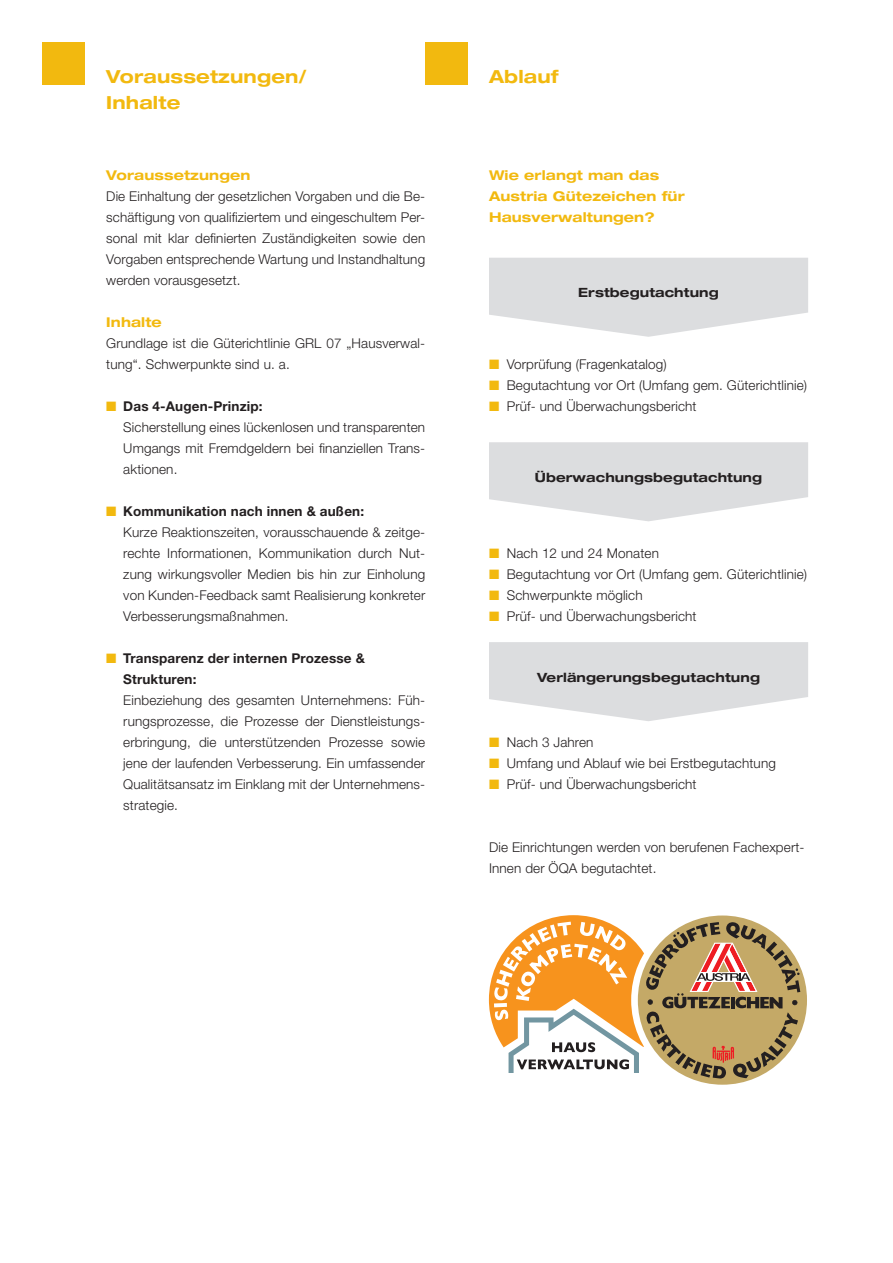
<style>
.page{position:relative;width:893px;height:1263px;background:#fff}
.page>*{position:absolute;margin:0;border:0;box-sizing:border-box;transform-origin:0 0}
.t1{font:700 expanded 18px/25.5px "Helvetica Neue LT Std";letter-spacing:.01em;color:#f2b90f}
.t2{font:300 13.5px/21px "Helvetica Neue LT Std";letter-spacing:.01em;color:#231f20}
.t3{font:700 expanded 13.5px/21px "Helvetica Neue LT Std";letter-spacing:.01em;color:#f2b90f}
.t4{font:700 13.5px/21px "Helvetica Neue LT Std";letter-spacing:.01em;color:#231f20}
.t5{font:700 expanded 12.75px "Helvetica Neue LT Std";letter-spacing:.01em;color:#231f20}
.s1{color:#f2b90f}
.s2{font-weight:700}
</style>
<div class="page">
<div style="left:43px;top:43px;width:42px;height:42px;background:#f2b90f"></div>
<div style="left:425px;top:43px;width:43px;height:42px;background:#f2b90f"></div>
<svg style="left:489px;top:258px;width:319px;height:79px;background:#e1e2e3"></svg>
<svg style="left:489px;top:442px;width:319px;height:79px;background:#e1e1e3"></svg>
<svg style="left:489px;top:642px;width:319px;height:79px;background:#e1e1e3"></svg>
<svg style="left:488px;top:915px;width:312px;height:164px"></svg>
<h1 class="t1" style="left:106px;top:64px;width:202px">Voraussetzungen/<br>Inhalte</h1>
<h1 class="t1" style="left:489px;top:64px;width:71px">Ablauf</h1>
<p class="t3" style="left:106px;top:164px;width:146px">Voraussetzungen</p>
<p class="t2" style="left:106px;top:185px;width:320px;text-align:justify">Die Einhaltung der gesetzlichen Vorgaben und die Be&shy;schäftigung von qualifiziertem und eingeschultem Per&shy;sonal mit klar definierten Zuständigkeiten sowie den Vorgaben entsprechende Wartung und Instandhaltung werden vorausgesetzt.</p>
<p class="t3" style="left:106px;top:311px;width:57px">Inhalte</p>
<p class="t2" style="left:106px;top:332px;width:320px">Grundlage ist die Güterichtlinie GRL 07 „Hausverwal&shy;tung“. Schwerpunkte sind u. a.</p>
<p class="t2" style="left:123px;top:395px;width:303px;text-indent:-17px"><span class="s1">■</span> <span class="s2">Das 4-Augen-Prinzip:<br></span>Sicherstellung eines lückenlosen und transparenten Umgangs mit Fremdgeldern bei finanziellen Trans&shy;aktionen.</p>
<p class="t2" style="left:123px;top:500px;width:303px;text-indent:-17px"><span class="s1">■</span> <span class="s2">Kommunikation nach innen &amp; außen:<br></span>Kurze Reaktionszeiten, vorausschauende &amp; zeitge&shy;rechte Informationen, Kommunikation durch Nut&shy;zung wirkungsvoller Medien bis hin zur Einholung von Kunden-Feedback samt Realisierung konkreter Verbesserungsmaßnahmen.</p>
<p class="t4" style="left:123px;top:647px;width:243px;text-indent:-17px"><span class="s1">■</span> Transparenz der internen Prozesse &amp;<br>Strukturen:</p>
<p class="t2" style="left:123px;top:689px;width:303px;text-align:justify">Einbeziehung des gesamten Unternehmens: Füh&shy;rungsprozesse, die Prozesse der Dienstleistungs&shy;erbringung, die unterstützenden Prozesse sowie jene der laufenden Verbesserung. Ein umfassender Qualitätsansatz im Einklang mit der Unternehmens&shy;strategie.</p>
<p class="t3" style="left:489px;top:164px;width:197px">Wie erlangt man das<br>Austria Gütezeichen für<br>Hausverwaltungen?</p>
<p class="t5" style="left:578px;top:285px;width:142px">Erstbegutachtung</p>
<p class="t2" style="left:489px;top:353px;width:179px"><span class="s1">■</span> Vorprüfung (Fragenkatalog)</p>
<p class="t2" style="left:489px;top:374px;width:320px"><span class="s1">■</span> Begutachtung vor Ort (Umfang gem. Güterichtlinie)</p>
<p class="t2" style="left:489px;top:395px;width:209px"><span class="s1">■</span> Prüf- und Überwachungsbericht</p>
<p class="t5" style="left:535px;top:469px;width:229px">Überwachungsbegutachtung</p>
<p class="t2" style="left:489px;top:542px;width:171px"><span class="s1">■</span> Nach 12 und 24 Monaten</p>
<p class="t2" style="left:489px;top:563px;width:320px"><span class="s1">■</span> Begutachtung vor Ort (Umfang gem. Güterichtlinie)</p>
<p class="t2" style="left:489px;top:584px;width:155px"><span class="s1">■</span> Schwerpunkte möglich</p>
<p class="t2" style="left:489px;top:605px;width:209px"><span class="s1">■</span> Prüf- und Überwachungsbericht</p>
<p class="t5" style="left:537px;top:669px;width:224px">Verlängerungsbegutachtung</p>
<p class="t2" style="left:489px;top:731px;width:106px"><span class="s1">■</span> Nach 3 Jahren</p>
<p class="t2" style="left:489px;top:752px;width:288px"><span class="s1">■</span> Umfang und Ablauf wie bei Erstbegutachtung</p>
<p class="t2" style="left:489px;top:773px;width:209px"><span class="s1">■</span> Prüf- und Überwachungsbericht</p>
<p class="t2" style="left:489px;top:836px;width:317px">Die Einrichtungen werden von berufenen Fachexpert-<br>Innen der ÖQA begutachtet.</p>
</div>
